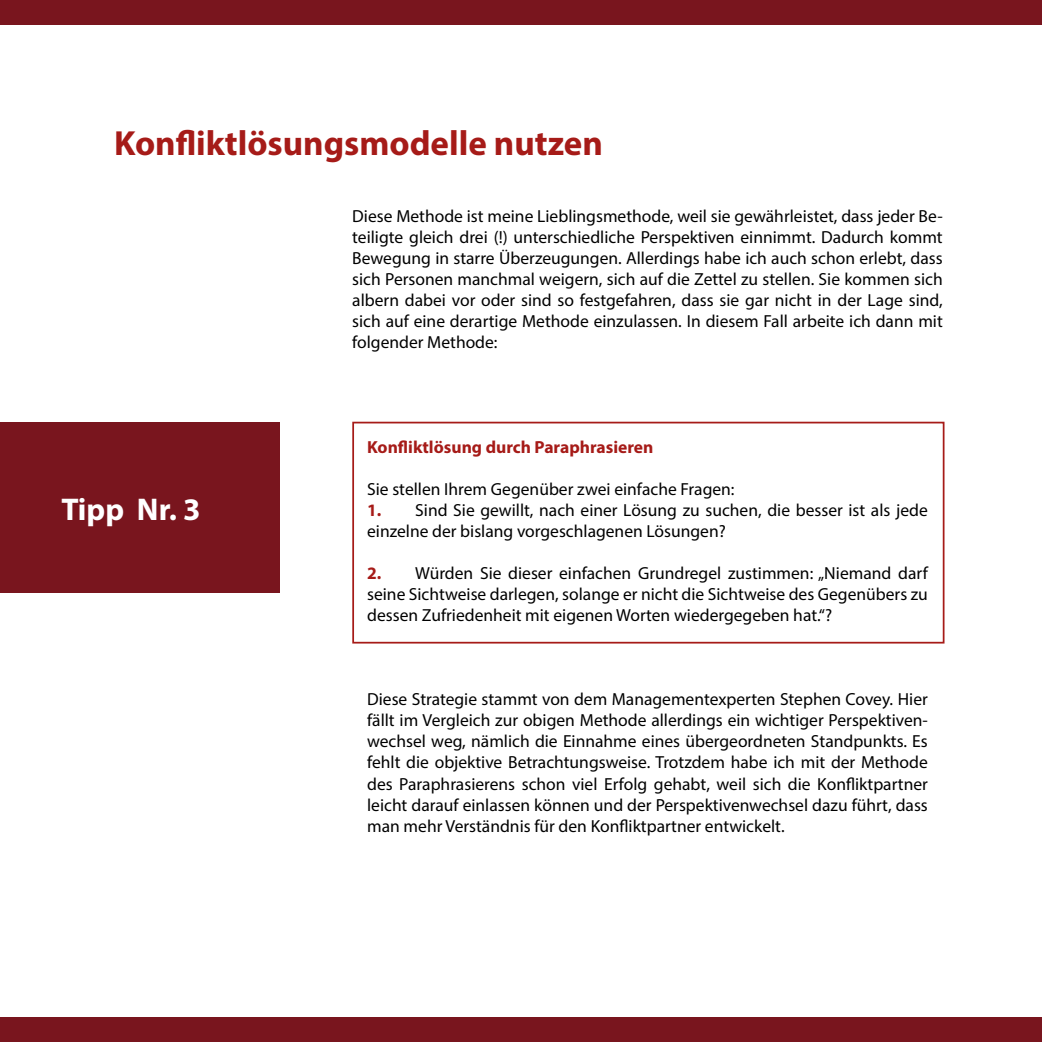
<style>
.page{position:relative;width:1042px;height:1042px;background:#fff}
.page>*{position:absolute;margin:0;border:0;box-sizing:border-box;transform-origin:0 0}
.t1{font:700 35px "Myriad Pro";color:#a61b18}
.t2{font:700 31.5px "Myriad Pro";color:#fff}
.t3{font:17.5px/21px "Myriad Pro";color:#000;text-align:justify}
.t4{font:700 17.5px "Myriad Pro";color:#a61b18}
.s1{font-weight:700;color:#a61b18}
</style>
<div class="page">
<div style="left:0;top:1017px;width:1041px;height:25px;background:#79151e"></div>
<div style="left:0;top:0;width:1042px;height:25px;background:#79151e"></div>
<div style="left:0;top:422px;width:280px;height:171px;background:#79151e"></div>
<div style="left:352px;top:422px;width:592px;height:221px;border:2px solid #a61b18"></div>
<h1 class="t1" style="left:114px;top:121px;width:490px">Konfliktlösungsmodelle nutzen</h1>
<h2 class="t2" style="left:61px;top:488px;width:141px">Tipp Nr. 3</h2>
<p class="t3" style="left:352px;top:206px;width:592px">Diese Methode ist meine Lieblingsmethode, weil sie gewährleistet, dass jeder Be&shy;teiligte gleich drei (!) unterschiedliche Perspektiven einnimmt. Dadurch kommt Bewegung in starre Überzeugungen. Allerdings habe ich auch schon erlebt, dass sich Personen manchmal weigern, sich auf die Zettel zu stellen. Sie kommen sich albern dabei vor oder sind so festgefahren, dass sie gar nicht in der Lage sind, sich auf eine derartige Methode einzulassen. In diesem Fall arbeite ich dann mit folgender Methode:</p>
<p class="t4" style="left:367px;top:436px;width:288px">Konfliktlösung durch Paraphrasieren</p>
<p class="t3" style="left:367px;top:479px;width:369px">Sie stellen Ihrem Gegenüber zwei einfache Fragen:</p>
<p class="t3" style="left:367px;top:500px;width:562px"><span class="s1">1.</span> Sind Sie gewillt, nach einer Lösung zu suchen, die besser ist als jede einzelne der bislang vorgeschlagenen Lösungen?</p>
<p class="t3" style="left:367px;top:563px;width:562px"><span class="s1">2.</span> Würden Sie dieser einfachen Grundregel zustimmen: „Niemand darf seine Sichtweise darlegen, solange er nicht die Sichtweise des Gegenübers zu dessen Zufriedenheit mit eigenen Worten wiedergegeben hat.“?</p>
<p class="t3" style="left:367px;top:689px;width:562px">Diese Strategie stammt von dem Managementexperten Stephen Covey. Hier fällt im Vergleich zur obigen Methode allerdings ein wichtiger Perspektiven&shy;wechsel weg, nämlich die Einnahme eines übergeordneten Standpunkts. Es fehlt die objektive Betrachtungsweise. Trotzdem habe ich mit der Methode des Paraphrasierens schon viel Erfolg gehabt, weil sich die Konfliktpartner leicht darauf einlassen können und der Perspektivenwechsel dazu führt, dass man mehr Verständnis für den Konfliktpartner entwickelt.</p>
</div>
